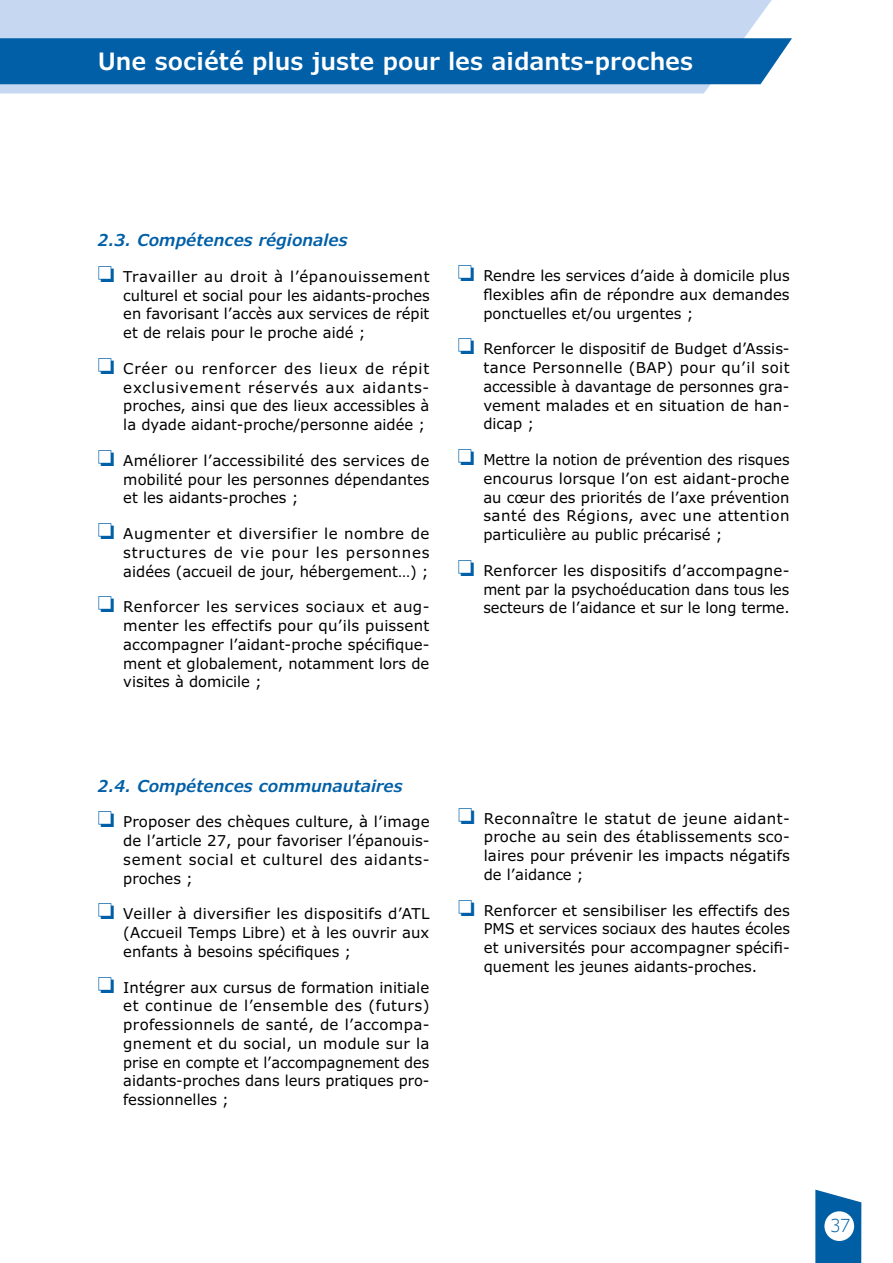
<style>
.page{position:relative;width:893px;height:1263px;background:#fff}
.page>*{position:absolute;margin:0;border:0;box-sizing:border-box;transform-origin:0 0}
.t1{font:600 24px "Verdana Pro";color:#fff}
.t2{font:300 18px "Verdana Pro";color:#005fa7}
.t3{font:italic 600 16.5px "Verdana Pro";color:#005fa7}
.t4{font:15px/18.8px "Verdana Pro";color:#000;text-align:justify}
.s1{color:#005fa7}
</style>
<div class="page">
<svg style="left:0;top:0;width:772px;height:94px;background:#c7d8f1"></svg>
<svg style="left:815px;top:1189px;width:46px;height:74px;background:#2173af"></svg>
<div style="left:824px;top:1211px;width:30px;height:30px;background:#fff;border-radius:50%"></div>
<div style="left:0;top:38px;width:792px;height:46px;background:#005fa7"></div>
<h1 class="t1" style="left:98px;top:46px;width:597px">Une société plus juste pour les aidants-proches</h1>
<p class="t3" style="left:98px;top:229px;width:252px">2.3. Compétences régionales</p>
<p class="t4" style="left:123px;top:267px;width:308px;text-indent:-26px"><span class="s1">❏</span> Travailler au droit à l’épanouissement culturel et social pour les aidants-proches en favorisant l’accès aux services de répit et de relais pour le proche aidé ;</p>
<p class="t4" style="left:123px;top:359px;width:308px;text-indent:-26px"><span class="s1">❏</span> Créer ou renforcer des lieux de répit exclusivement réservés aux aidants&shy;proches, ainsi que des lieux accessibles à la dyade aidant-proche/personne aidée ;</p>
<p class="t4" style="left:123px;top:451px;width:308px;text-indent:-26px"><span class="s1">❏</span> Améliorer l’accessibilité des services de mobilité pour les personnes dépendantes et les aidants-proches ;</p>
<p class="t4" style="left:123px;top:525px;width:308px;text-indent:-26px"><span class="s1">❏</span> Augmenter et diversifier le nombre de structures de vie pour les personnes aidées (accueil de jour, hébergement…) ;</p>
<p class="t4" style="left:123px;top:598px;width:308px;text-indent:-26px"><span class="s1">❏</span> Renforcer les services sociaux et aug&shy;menter les effectifs pour qu’ils puissent accompagner l’aidant-proche spécifique&shy;ment et globalement, notamment lors de visites à domicile ;</p>
<p class="t4" style="left:483px;top:266px;width:308px;text-indent:-26px"><span class="s1">❏</span> Rendre les services d’aide à domicile plus flexibles afin de répondre aux demandes ponctuelles et/ou urgentes ;</p>
<p class="t4" style="left:483px;top:340px;width:308px;text-indent:-26px"><span class="s1">❏</span> Renforcer le dispositif de Budget d’Assis&shy;tance Personnelle (BAP) pour qu’il soit accessible à davantage de personnes gra&shy;vement malades et en situation de han&shy;dicap ;</p>
<p class="t4" style="left:483px;top:450px;width:308px;text-indent:-26px"><span class="s1">❏</span> Mettre la notion de prévention des risques encourus lorsque l’on est aidant-proche au cœur des priorités de l’axe prévention santé des Régions, avec une attention particulière au public précarisé ;</p>
<p class="t4" style="left:483px;top:561px;width:308px;text-indent:-26px"><span class="s1">❏</span> Renforcer les dispositifs d’accompagne&shy;ment par la psychoéducation dans tous les secteurs de l’aidance et sur le long terme.</p>
<p class="t3" style="left:98px;top:775px;width:307px">2.4. Compétences communautaires</p>
<p class="t4" style="left:123px;top:813px;width:308px;text-indent:-26px"><span class="s1">❏</span> Proposer des chèques culture, à l’image de l’article 27, pour favoriser l’épanouis&shy;sement social et culturel des aidants&shy;proches ;</p>
<p class="t4" style="left:123px;top:905px;width:308px;text-indent:-26px"><span class="s1">❏</span> Veiller à diversifier les dispositifs d’ATL (Accueil Temps Libre) et à les ouvrir aux enfants à besoins spécifiques ;</p>
<p class="t4" style="left:123px;top:978px;width:308px;text-indent:-26px"><span class="s1">❏</span> Intégrer aux cursus de formation initiale et continue de l’ensemble des (futurs) professionnels de santé, de l’accompa&shy;gnement et du social, un module sur la prise en compte et l’accompagnement des aidants-proches dans leurs pratiques pro&shy;fessionnelles ;</p>
<p class="t4" style="left:484px;top:809px;width:308px;text-indent:-26px"><span class="s1">❏</span> Reconnaître le statut de jeune aidant&shy;proche au sein des établissements sco&shy;laires pour prévenir les impacts négatifs de l’aidance ;</p>
<p class="t4" style="left:484px;top:901px;width:308px;text-indent:-26px"><span class="s1">❏</span> Renforcer et sensibiliser les effectifs des PMS et services sociaux des hautes écoles et universités pour accompagner spécifi&shy;quement les jeunes aidants-proches.</p>
<p class="t2" style="left:831px;top:1214px;width:21px">37</p>
</div>
